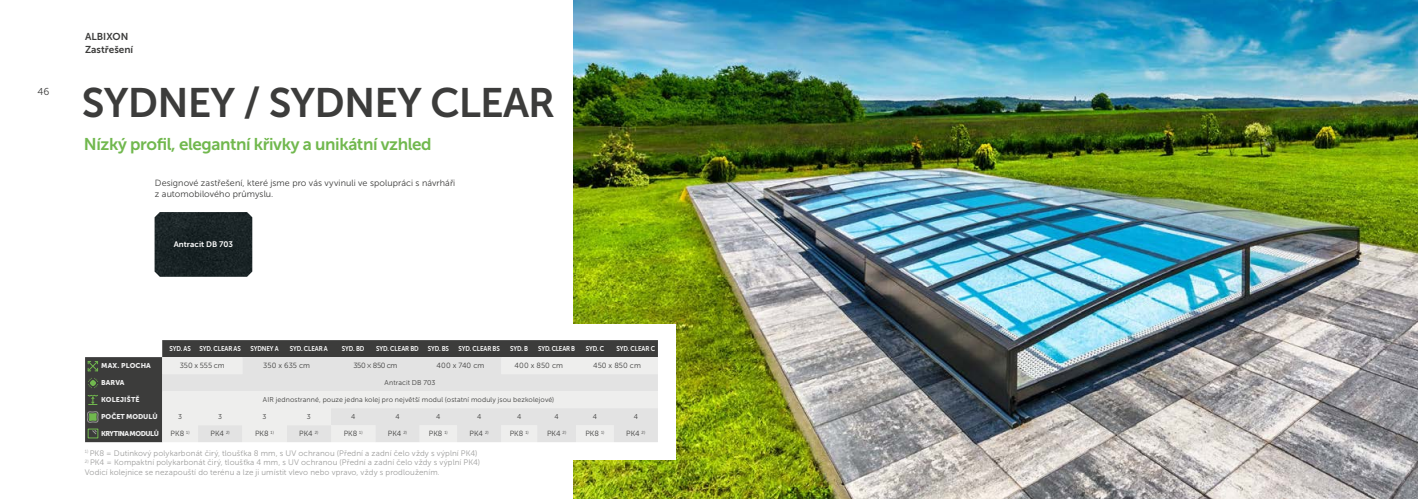
<style>
.page{position:relative;width:1418px;height:499px;background:#fff}
.page>*{position:absolute;margin:0;border:0;box-sizing:border-box;transform-origin:0 0}
.t1{font:41px "Museo Sans 700";letter-spacing:-.02em;color:#3c3c3b}
.t2{font:17px "Museo Sans 700";letter-spacing:-.025em;color:#71b84e}
.t3{font:10px/12.5px "Museo Sans 700";color:#3c3c3b}
.t4{font:10px "Museo Sans 300";color:#3c3c3b}
.t5{font:9px/10.8px "Museo Sans 300";letter-spacing:.01em;color:#3c3c3b}
.t6{font:8px/9.6px "Museo Sans 300";letter-spacing:.01em;color:#9d9d9c}
.t7{font:8px "Museo Sans 700";letter-spacing:.005em;color:#fff}
.t8{font:7.5px "Museo Sans 300";letter-spacing:.005em;color:#3c3c3b}
.t9{font:7px "Museo Sans 300";letter-spacing:.015em;color:#3c3c3b}
.t10{font:7px "Museo Sans 700";letter-spacing:-.015em;color:#fff;scale:.88 1}
.t11{font:7px "Museo Sans 900";color:#ededed}
.t12{font:7px "Museo Sans 900";letter-spacing:-.07em;color:#ededed}
.t13{font:7px "Museo Sans 700";letter-spacing:-.035em;color:#fff;scale:.88 1}
</style>
<div class="page">
<img style="left:574px;top:0;width:843px;height:499px">
<img style="left:155px;top:212px;width:97px;height:65px">
<div style="left:3px;top:324px;width:673px;height:135px;background:#fff"></div>
<div style="left:85px;top:340px;width:573px;height:102px;background:#3c3c3b"></div>
<svg style="left:162px;top:357px;width:496px;height:85px;background:#e8e8e7"></svg>
<svg style="left:85px;top:340px;width:77px;height:31px"></svg>
<svg style="left:87px;top:411px;width:12px;height:12px"></svg>
<div style="left:88px;top:429px;width:10px;height:9px;border:1px solid #71b84e"></div>
<svg style="left:92px;top:429px;width:5px;height:6px"></svg>
<svg style="left:87px;top:377px;width:12px;height:28px"></svg>
<p class="t4" style="left:38px;top:87px;width:13px">46</p>
<p class="t3" style="left:85px;top:30px;width:50px">ALBIXON<br>Zastřešení</p>
<h1 class="t1" style="left:82px;top:80px;width:475px">SYDNEY / SYDNEY CLEAR</h1>
<h2 class="t2" style="left:84px;top:134px;width:349px">Nízký profil, elegantní křivky a unikátní vzhled</h2>
<p class="t5" style="left:155px;top:177px;width:302px">Designové zastřešení, které jsme pro vás vyvinuli ve spolupráci s návrháři z automobilového průmyslu.</p>
<p class="t7" style="left:174px;top:240px;width:61px">Antracit DB 703</p>
<p class="t10" style="left:169px;top:345px;width:83px">SYD. AS SYD. CLEAR AS</p>
<p class="t10" style="left:250px;top:345px;width:34px">SYDNEY A</p>
<p class="t10" style="left:290px;top:345px;width:45px">SYD. CLEAR A</p>
<p class="t10" style="left:342px;top:345px;width:27px">SYD. BD</p>
<p class="t10" style="left:376px;top:345px;width:50px">SYD. CLEAR BD</p>
<p class="t10" style="left:427px;top:345px;width:26px">SYD. BS</p>
<p class="t10" style="left:458px;top:345px;width:49px">SYD. CLEAR BS</p>
<p class="t10" style="left:510px;top:345px;width:22px">SYD. B</p>
<p class="t13" style="left:538px;top:345px;width:43px">SYD. CLEAR B</p>
<p class="t10" style="left:585px;top:345px;width:23px">SYD. C</p>
<p class="t10" style="left:616px;top:345px;width:45px">SYD. CLEAR C</p>
<p class="t11" style="left:101px;top:362px;width:51px">MAX. PLOCHA</p>
<p class="t8" style="left:180px;top:362px;width:46px">350 x 555 cm</p>
<p class="t8" style="left:263px;top:362px;width:48px">350 x 635 cm</p>
<p class="t8" style="left:353px;top:362px;width:45px">350 × 850 cm</p>
<p class="t8" style="left:436px;top:362px;width:49px">400 x 740 cm</p>
<p class="t8" style="left:514px;top:362px;width:50px">400 x 850 cm</p>
<p class="t8" style="left:593px;top:362px;width:49px">450 x 850 cm</p>
<p class="t11" style="left:101px;top:379px;width:25px">BARVA</p>
<p class="t9" style="left:384px;top:379px;width:52px">Antracit DB 703</p>
<p class="t11" style="left:101px;top:396px;width:40px">KOLEJIŠTĚ</p>
<p class="t9" style="left:263px;top:396px;width:293px">AIR jednostranné, pouze jedna kolej pro největší modul (ostatní moduly jsou bezkolejové)</p>
<p class="t11" style="left:101px;top:413px;width:58px">POČET MODULŮ</p>
<p class="t9" style="left:178px;top:413px;width:5px">3</p>
<p class="t9" style="left:218px;top:413px;width:5px">3</p>
<p class="t9" style="left:262px;top:413px;width:5px">3</p>
<p class="t9" style="left:307px;top:413px;width:5px">3</p>
<p class="t9" style="left:351px;top:413px;width:6px">4</p>
<p class="t9" style="left:395px;top:413px;width:6px">4</p>
<p class="t9" style="left:436px;top:413px;width:6px">4</p>
<p class="t9" style="left:477px;top:413px;width:6px">4</p>
<p class="t9" style="left:517px;top:413px;width:6px">4</p>
<p class="t9" style="left:554px;top:413px;width:6px">4</p>
<p class="t9" style="left:593px;top:413px;width:6px">4</p>
<p class="t9" style="left:633px;top:413px;width:6px">4</p>
<p class="t12" style="left:101px;top:430px;width:59px">KRYTINA MODULŮ</p>
<p class="t8" style="left:171px;top:430px;width:21px">PK8 <sup>1)</sup></p>
<p class="t8" style="left:210px;top:430px;width:21px">PK4 <sup>2)</sup></p>
<p class="t8" style="left:255px;top:430px;width:21px">PK8 <sup>1)</sup></p>
<p class="t8" style="left:299px;top:430px;width:21px">PK4 <sup>2)</sup></p>
<p class="t8" style="left:344px;top:430px;width:21px">PK8 <sup>1)</sup></p>
<p class="t8" style="left:388px;top:430px;width:21px">PK4 <sup>2)</sup></p>
<p class="t8" style="left:429px;top:430px;width:21px">PK8 <sup>1)</sup></p>
<p class="t8" style="left:469px;top:430px;width:21px">PK4 <sup>2)</sup></p>
<p class="t8" style="left:509px;top:430px;width:21px">PK8 <sup>1)</sup></p>
<p class="t8" style="left:547px;top:430px;width:21px">PK4 <sup>2)</sup></p>
<p class="t8" style="left:585px;top:430px;width:21px">PK8 <sup>1)</sup></p>
<p class="t8" style="left:626px;top:430px;width:21px">PK4 <sup>2)</sup></p>
<p class="t6" style="left:85px;top:448px;width:394px"><sup>1)</sup> PK8 = Dutinkový polykarbonát čirý, tloušťka 8 mm, s UV ochranou (Přední a zadní čelo vždy s výplní PK4)</p>
<p class="t6" style="left:85px;top:458px;width:397px"><sup>2)</sup> PK4 = Kompaktní polykarbonát čirý, tloušťka 4 mm, s UV ochranou (Přední a zadní čelo vždy s výplní PK4)<br>Vodicí kolejnice se nezapouští do terénu a lze ji umístit vlevo nebo vpravo, vždy s prodloužením.</p>
</div>
